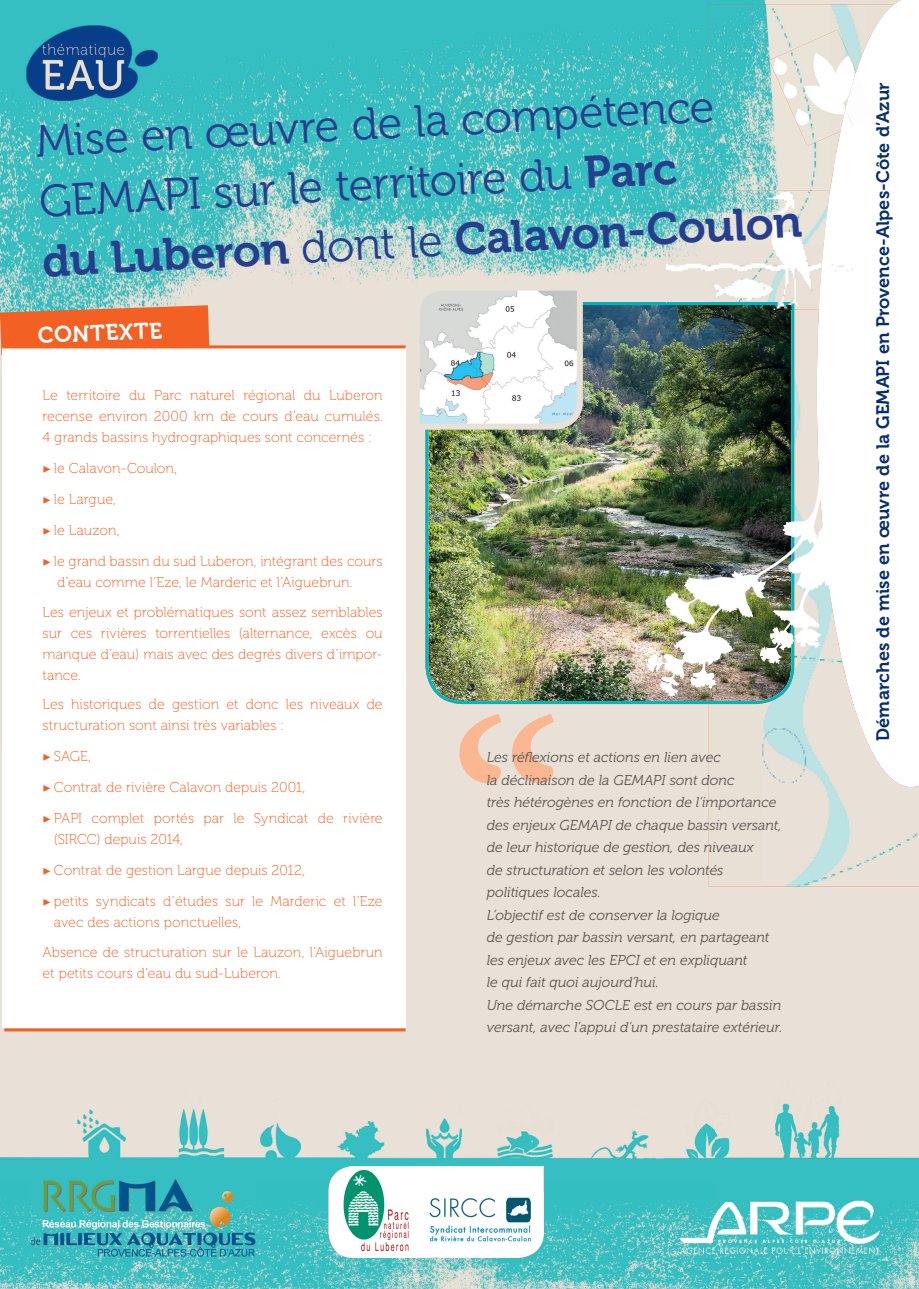
<style>
.page{position:relative;width:919px;height:1289px;background:#fff}
.page>*{position:absolute;margin:0;border:0;box-sizing:border-box;transform-origin:0 0}
.t1{font:300px "Minion Pro";color:#fab790}
.t2{font:45px/60px "Museo 300";color:#253f8e}
.t3{font:45px "Museo 700";color:#253f8e}
.t4{font:22.5px "Museo 700";color:#fff}
.t5{font:18px "Museo 700";letter-spacing:.005em;color:#052d6f}
.t6{font:14.25px/31px "Museo 100";color:#f26024}
.t7{font:italic 14.25px/22.5px "Museo 300";color:#5f5655}
.s1{font-family:"Museo 700"}
.s2{font-family:"Museo 300"}
.s3{font-family:"Minion Pro";font-weight:700;font-stretch:condensed}
</style>
<div class="page">
<img style="left:0;top:0;width:357px;height:1181px">
<img style="left:357px;top:0;width:357px;height:322px">
<img style="left:714px;top:0;width:102px;height:4px">
<img style="left:357px;top:322px;width:102px;height:843px">
<div style="left:459px;top:704px;width:255px;height:477px;background:#e9e1d7"></div>
<img style="left:714px;top:886px;width:204px;height:402px">
<img style="left:0;top:1181px;width:51px;height:107px">
<img style="left:255px;top:1181px;width:102px;height:107px">
<img style="left:511px;top:1181px;width:204px;height:107px">
<img style="left:51px;top:1256px;width:204px;height:32px">
<img style="left:357px;top:1257px;width:154px;height:31px">
<img style="left:708px;top:4px;width:108px;height:187px">
<img style="left:761px;top:310px;width:105px;height:576px">
<div style="left:708px;top:704px;width:53px;height:182px;background:#e8e0d5"></div>
<div style="left:866px;top:787px;width:52px;height:99px;background:#e9e1d7"></div>
<svg style="left:0;top:305px;width:209px;height:50px;background:#e76b35"></svg>
<img style="left:425px;top:302px;width:369px;height:402px">
<svg style="left:816px;top:0;width:102px;height:787px"></svg>
<img style="left:643px;top:466px;width:228px;height:230px">
<img style="left:666px;top:191px;width:42px;height:111px">
<img style="left:708px;top:191px;width:110px;height:119px">
<img style="left:666px;top:302px;width:128px;height:8px">
<img style="left:818px;top:191px;width:47px;height:119px">
<img style="left:769px;top:30px;width:87px;height:116px">
<img style="left:840px;top:72px;width:35px;height:59px">
<div style="left:2px;top:345px;width:403px;height:682px;background:#fff"></div>
<hr style="left:4px;top:1028px;width:401px;height:3px;background:#f26024">
<hr style="left:2px;top:345px;width:403px;height:3px;background:#f26024">
<img style="left:31px;top:1179px;width:225px;height:77px">
<img style="left:679px;top:1200px;width:200px;height:53px">
<svg style="left:328px;top:1165px;width:215px;height:92px"></svg>
<img style="left:418px;top:1191px;width:125px;height:52px">
<svg style="left:411px;top:282px;width:175px;height:150px"></svg>
<h2 class="t2" style="left:35px;top:112px;width:680px;rotate:-3deg">Mise en œuvre de la compétence<br>GEMAPI sur le territoire du <span class="s1">Parc</span></h2>
<h2 class="t3" style="left:41px;top:236px;width:762px;rotate:-3deg">du Luberon <span class="s2">dont le</span> Calavon-Coulon</h2>
<h3 class="t4" style="left:38px;top:322px;width:126px;rotate:-2deg">CONTEXTE</h3>
<p class="t6" style="left:43px;top:385px;width:341px;line-height:21px;text-align:justify">Le territoire du Parc naturel régional du Luberon recense environ 2000 km de cours d’eau cumulés.<br>4 grands bassins hydrographiques sont concernés :</p>
<p class="t6" style="left:43px;top:453px;width:341px"><span class="s3">▶</span> le Calavon-Coulon,<br><span class="s3">▶</span> le Largue,<br><span class="s3">▶</span> le Lauzon,<br><span class="s3">▶</span> l e grand bassin du sud Luberon, intégrant des cours</p>
<p class="t6" style="left:43px;top:568px;width:341px;line-height:29.5px;text-indent:15px">d’eau comme l’Eze, le Marderic et l’Aiguebrun.<br>Les enjeux et problématiques sont assez semblables</p>
<p class="t6" style="left:43px;top:622px;width:341px;line-height:21px;text-align:justify">sur ces rivières torrentielles (alternance, excès ou manque d’eau) mais avec des degrés divers d’impor&shy;tance.</p>
<p class="t6" style="left:43px;top:694px;width:341px;line-height:21px">Les historiques de gestion et donc les niveaux de structuration sont ainsi très variables :</p>
<p class="t6" style="left:43px;top:741px;width:341px"><span class="s3">▶</span> SAGE,<br><span class="s3">▶</span> Contrat de rivière Calavon depuis 2001,<br><span class="s3">▶</span> PAPI complet portés par le Syndicat de rivière</p>
<p class="t6" style="left:43px;top:824px;width:341px;text-indent:11px">(SIRCC) depuis 2014,<br><span class="s3">▶</span> Contrat de gestion Largue depuis 2012,<br><span class="s3">▶</span> petits syndicats d’études sur le Marderic et l’Eze</p>
<p class="t6" style="left:43px;top:908px;width:341px;line-height:29.5px;text-indent:11px">avec des actions ponctuelles,<br>Absence de structuration sur le Lauzon, l’Aiguebrun</p>
<p class="t6" style="left:43px;top:957px;width:240px">et petits cours d’eau du sud-Luberon.</p>
<h1 class="t1" style="left:447px;top:632px;width:121px">“</h1>
<p class="t7" style="left:486px;top:746px;width:297px">Les réflexions et actions en lien avec<br>la déclinaison de la GEMAPI sont donc<br>très hétérogènes en fonction de l’importance des enjeux GEMAPI de chaque bassin versant, de leur historique de gestion, des niveaux<br>de structuration et selon les volontés politiques locales.<br>L’objectif est de conserver la logique<br>de gestion par bassin versant, en partageant les enjeux avec les EPCI et en expliquant<br>le qui fait quoi aujourd’hui.<br>Une démarche SOCLE est en cours par bassin versant, avec l’appui d’un prestataire extérieur.</p>
<p class="t5" style="left:872px;top:741px;width:660px;rotate:-90deg">Démarches de mise en œuvre de la GEMAPI en Provence-Alpes-Côte d’Azur</p>
</div>
